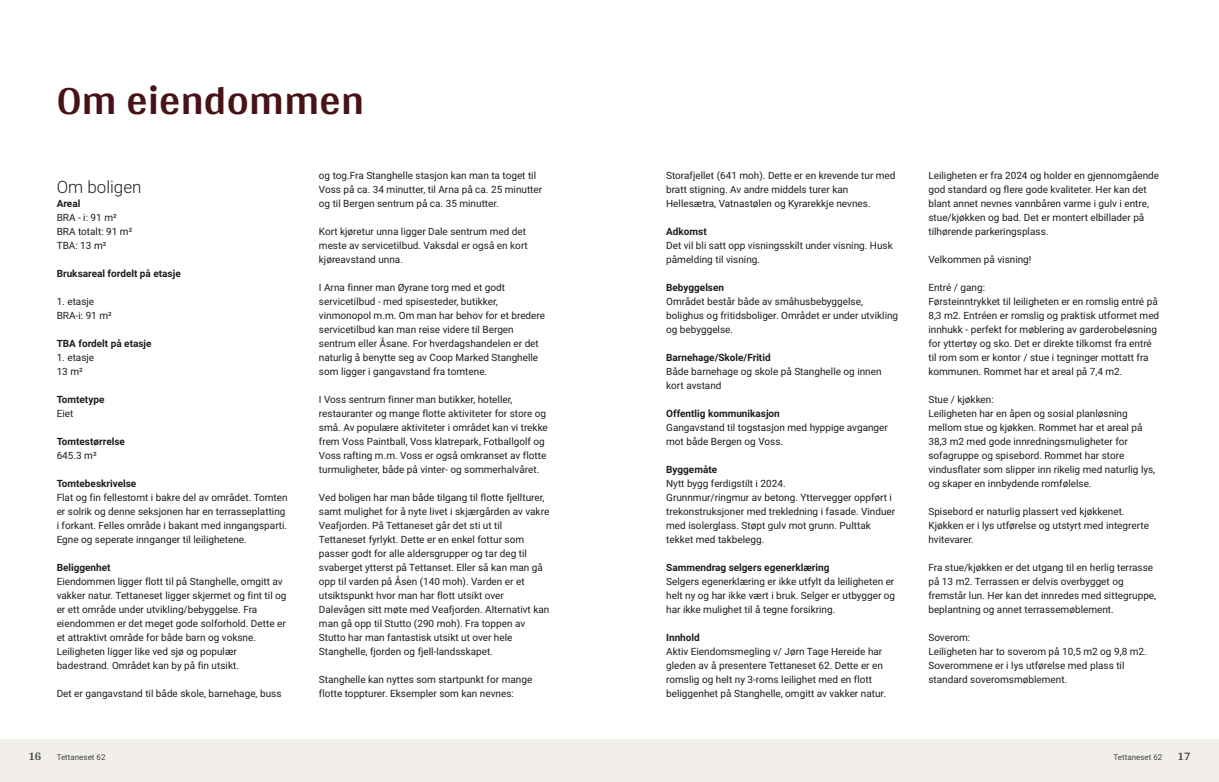
<style>
.page{position:relative;width:1219px;height:782px;background:#fff}
.page>*{position:absolute;margin:0;border:0;box-sizing:border-box;transform-origin:0 0}
.t1{font:700 42px "Arya";color:#481317}
.t2{font:300 17px "Roboto Vitec";color:#1d1d1b}
.t3{font:700 12px "Arya";color:#414749}
.t4{font:10px/14px "Roboto Vitec";color:#1d1d1b}
.t5{font:700 10px "Roboto Vitec";color:#1d1d1b}
.t6{font:8px "Roboto Vitec";color:#414749}
</style>
<div class="page">
<div style="left:0;top:739px;width:612px;height:42px;background:#f2eeea"></div>
<div style="left:607px;top:739px;width:612px;height:42px;background:#f2eeea"></div>
<h1 class="t1" style="left:57px;top:75px;width:309px">Om eiendommen</h1>
<h2 class="t2" style="left:57px;top:174px;width:86px">Om boligen</h2>
<p class="t5" style="left:57px;top:196px;width:25px">Areal</p>
<p class="t4" style="left:57px;top:209px;width:77px">BRA ‑ i: 91 m²<br>BRA totalt: 91 m²<br>TBA: 13 m²</p>
<p class="t5" style="left:57px;top:266px;width:126px">Bruksareal fordelt på etasje</p>
<p class="t4" style="left:57px;top:293px;width:57px">1. etasje<br>BRA‑i: 91 m²</p>
<p class="t5" style="left:57px;top:336px;width:96px">TBA fordelt på etasje</p>
<p class="t4" style="left:57px;top:349px;width:39px">1. etasje<br>13 m²</p>
<p class="t5" style="left:57px;top:392px;width:49px">Tomtetype</p>
<p class="t4" style="left:57px;top:405px;width:18px">Eiet</p>
<p class="t5" style="left:57px;top:434px;width:70px">Tomtestørrelse</p>
<p class="t4" style="left:57px;top:447px;width:42px">645.3 m²</p>
<p class="t5" style="left:57px;top:476px;width:81px">Tomtebeskrivelse</p>
<p class="t4" style="left:57px;top:489px;width:233px">Flat og fin fellestomt i bakre del av området. Tomten er solrik og denne seksjonen har en terrasseplatting i forkant. Felles område i bakant med inngangsparti.<br>Egne og seperate innganger til leilighetene.</p>
<p class="t5" style="left:57px;top:560px;width:55px">Beliggenhet</p>
<p class="t4" style="left:57px;top:573px;width:231px">Eiendommen ligger flott til på Stanghelle, omgitt av vakker natur. Tettaneset ligger skjermet og fint til og er ett område under utvikling/bebyggelse. Fra eiendommen er det meget gode solforhold. Dette er et attraktivt område for både barn og voksne.<br>Leiligheten ligger like ved sjø og populær badestrand. Området kan by på fin utsikt.</p>
<p class="t4" style="left:57px;top:685px;width:226px">Det er gangavstand til både skole, barnehage, buss</p>
<p class="t3" style="left:28px;top:749px;width:15px">16</p>
<p class="t6" style="left:57px;top:751px;width:50px">Tettaneset 62</p>
<p class="t4" style="left:319px;top:167px;width:225px">og tog.Fra Stanghelle stasjon kan man ta toget til<br>Voss på ca. 34 minutter, til Arna på ca. 25 minutter og til Bergen sentrum på ca. 35 minutter.</p>
<p class="t4" style="left:319px;top:223px;width:210px">Kort kjøretur unna ligger Dale sentrum med det meste av servicetilbud. Vaksdal er også en kort kjøreavstand unna.</p>
<p class="t4" style="left:319px;top:279px;width:228px">I Arna finner man Øyrane torg med et godt servicetilbud ‑ med spisesteder, butikker, vinmonopol m.m. Om man har behov for et bredere servicetilbud kan man reise videre til Bergen sentrum eller Åsane. For hverdagshandelen er det naturlig å benytte seg av Coop Marked Stanghelle som ligger i gangavstand fra tomtene.</p>
<p class="t4" style="left:319px;top:391px;width:231px">I Voss sentrum finner man butikker, hoteller, restauranter og mange flotte aktiviteter for store og små. Av populære aktiviteter i området kan vi trekke frem Voss Paintball, Voss klatrepark, Fotballgolf og Voss rafting m.m. Voss er også omkranset av flotte turmuligheter, både på vinter‑ og sommerhalvåret.</p>
<p class="t4" style="left:319px;top:489px;width:232px">Ved boligen har man både tilgang til flotte fjellturer, samt mulighet for å nyte livet i skjærgården av vakre Veafjorden. På Tettaneset går det sti ut til Tettaneset fyrlykt. Dette er en enkel fottur som passer godt for alle aldersgrupper og tar deg til svaberget ytterst på Tettanset. Eller så kan man gå opp til varden på Åsen (140 moh). Varden er et utsiktspunkt hvor man har flott utsikt over Dalevågen sitt møte med Veafjorden. Alternativt kan man gå opp til Stutto (290 moh). Fra toppen av Stutto har man fantastisk utsikt ut over hele Stanghelle, fjorden og fjell‑landsskapet.</p>
<p class="t4" style="left:319px;top:671px;width:215px">Stanghelle kan nyttes som startpunkt for mange flotte toppturer. Eksempler som kan nevnes:</p>
<p class="t4" style="left:666px;top:167px;width:231px">Storafjellet (641 moh). Dette er en krevende tur med bratt stigning. Av andre middels turer kan<br>Hellesætra, Vatnastølen og Kyrarekkje nevnes.</p>
<p class="t5" style="left:666px;top:224px;width:42px">Adkomst</p>
<p class="t4" style="left:666px;top:237px;width:228px">Det vil bli satt opp visningsskilt under visning. Husk påmelding til visning.</p>
<p class="t5" style="left:666px;top:280px;width:59px">Bebyggelsen</p>
<p class="t4" style="left:666px;top:293px;width:234px">Området består både av småhusbebyggelse, bolighus og fritidsboliger. Området er under utvikling og bebyggelse.</p>
<p class="t5" style="left:666px;top:350px;width:106px">Barnehage/Skole/Fritid</p>
<p class="t4" style="left:666px;top:363px;width:217px">Både barnehage og skole på Stanghelle og innen kort avstand</p>
<p class="t5" style="left:666px;top:406px;width:115px">Offentlig kommunikasjon</p>
<p class="t4" style="left:666px;top:419px;width:223px">Gangavstand til togstasjon med hyppige avganger mot både Bergen og Voss.</p>
<p class="t5" style="left:666px;top:462px;width:52px">Byggemåte</p>
<p class="t4" style="left:666px;top:475px;width:231px">Nytt bygg ferdigstilt i 2024.<br>Grunnmur/ringmur av betong. Yttervegger oppført i trekonstruksjoner med trekledning i fasade. Vinduer med isolerglass. Støpt gulv mot grunn. Pulttak tekket med takbelegg.</p>
<p class="t5" style="left:666px;top:560px;width:165px">Sammendrag selgers egenerklæring</p>
<p class="t4" style="left:666px;top:573px;width:231px;text-align:justify">Selgers egenerklæring er ikke utfylt da leiligheten er helt ny og har ikke vært i bruk. Selger er utbygger og har ikke mulighet til å tegne forsikring.</p>
<p class="t5" style="left:666px;top:630px;width:35px">Innhold</p>
<p class="t4" style="left:666px;top:643px;width:221px">Aktiv Eiendomsmegling v/ Jørn Tage Hereide har gleden av å presentere Tettaneset 62. Dette er en romslig og helt ny 3‑roms leilighet med en flott beliggenhet på Stanghelle, omgitt av vakker natur.</p>
<p class="t4" style="left:928px;top:167px;width:232px">Leiligheten er fra 2024 og holder en gjennomgående god standard og flere gode kvaliteter. Her kan det blant annet nevnes vannbåren varme i gulv i entre, stue/kjøkken og bad. Det er montert elbillader på tilhørende parkeringsplass.</p>
<p class="t4" style="left:928px;top:251px;width:105px">Velkommen på visning!</p>
<p class="t4" style="left:928px;top:279px;width:232px">Entré / gang:<br>Førsteinntrykket til leiligheten er en romslig entré på 8,3 m2. Entréen er romslig og praktisk utformet med innhukk ‑ perfekt for møblering av garderobeløsning for yttertøy og sko. Det er direkte tilkomst fra entré til rom som er kontor / stue i tegninger mottatt fra kommunen. Rommet har et areal på 7,4 m2.</p>
<p class="t4" style="left:928px;top:391px;width:228px">Stue / kjøkken:<br>Leiligheten har en åpen og sosial planløsning mellom stue og kjøkken. Rommet har et areal på 38,3 m2 med gode innredningsmuligheter for sofagruppe og spisebord. Rommet har store vindusflater som slipper inn rikelig med naturlig lys, og skaper en innbydende romfølelse.</p>
<p class="t4" style="left:928px;top:503px;width:222px">Spisebord er naturlig plassert ved kjøkkenet.<br>Kjøkken er i lys utførelse og utstyrt med integrerte hvitevarer.</p>
<p class="t4" style="left:928px;top:559px;width:229px">Fra stue/kjøkken er det utgang til en herlig terrasse på 13 m2. Terrassen er delvis overbygget og fremstår lun. Her kan det innredes med sittegruppe, beplantning og annet terrassemøblement.</p>
<p class="t4" style="left:928px;top:629px;width:220px">Soverom:<br>Leiligheten har to soverom på 10,5 m2 og 9,8 m2.<br>Soverommene er i lys utførelse med plass til standard soveromsmøblement.</p>
<p class="t6" style="left:1113px;top:751px;width:50px">Tettaneset 62</p>
<p class="t3" style="left:1177px;top:749px;width:15px">17</p>
</div>
